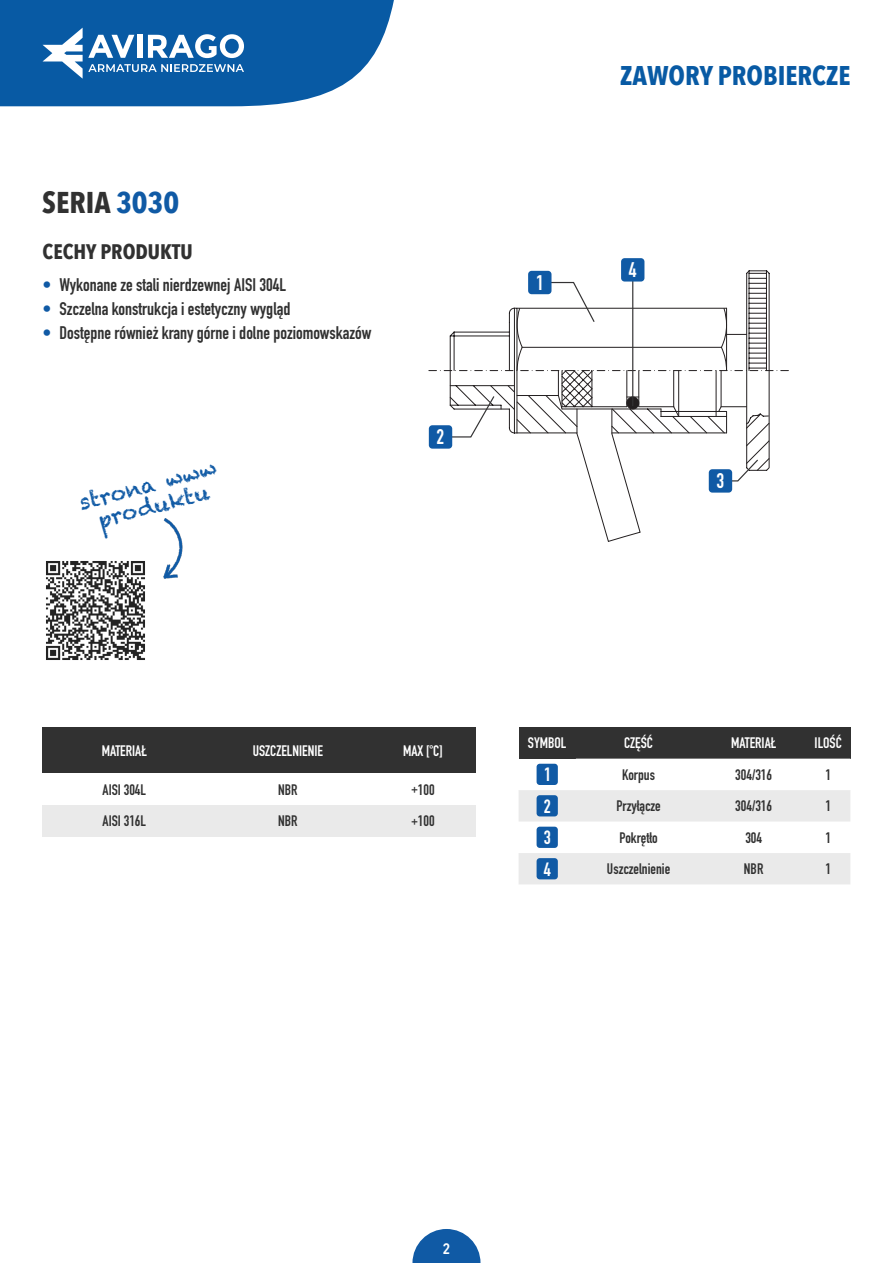
<style>
.page{position:relative;width:893px;height:1263px;background:#fff}
.page>*{position:absolute;margin:0;border:0;box-sizing:border-box;transform-origin:0 0}
.t1{font:700 30px "Avenir Next Condensed";color:#313131}
.t2{font:700 27px "Avenir Next Condensed";color:#085aa4}
.t3{font:21.45px/21.8px "Chalkduster";color:#105aa5;text-align:center}
.t4{font:700 21px "Avenir Next Condensed";color:#313131}
.t5{font:700 20.85px "DIN Condensed";color:#fff}
.t6{font:700 18.9px/31.5px "DIN Condensed";color:#fff;text-align:justify}
.t7{font:700 18px "DIN Condensed";color:#313131}
.t8{font:700 15px "DIN Condensed";color:#313131}
.t9{font:700 15px "DIN Condensed";color:#fff}
.t10{font:600 15px "Avenir Next Condensed";color:#fff}
.s1{color:#105aa5}
.s2{font-family:"Avenir Next Condensed";font-weight:600;font-size:10.5px}
</style>
<div class="page">
<svg style="left:0;top:0;width:394px;height:106px;background:#2c72b1"></svg>
<svg style="left:412px;top:1229px;width:68px;height:34px"></svg>
<img style="left:163px;top:519px;width:20px;height:59px">
<div style="left:43px;top:727px;width:433px;height:47px;background:#313131"></div>
<div style="left:43px;top:805px;width:433px;height:31px;background:#eaeaea"></div>
<div style="left:519px;top:727px;width:331px;height:32px;background:#313131"></div>
<svg style="left:519px;top:763px;width:331px;height:121px"></svg>
<div style="left:537px;top:764px;width:21px;height:21px;background:#105aa5;border-radius:3px"></div>
<div style="left:537px;top:795px;width:21px;height:21px;background:#105aa5;border-radius:3px"></div>
<div style="left:537px;top:827px;width:21px;height:21px;background:#105aa5;border-radius:3px"></div>
<div style="left:537px;top:858px;width:21px;height:21px;background:#105aa5;border-radius:3px"></div>
<div style="left:621px;top:258px;width:23px;height:24px;background:#105aa5;border-radius:4px"></div>
<svg style="left:429px;top:270px;width:360px;height:272px"></svg>
<div style="left:709px;top:469px;width:23px;height:24px;background:#105aa5;border-radius:4px"></div>
<img style="left:46px;top:561px;width:99px;height:99px">
<h1 class="t1" style="left:42px;top:183px;width:138px">SERIA <span class="s1">3030</span></h1>
<p class="t4" style="left:43px;top:238px;width:152px">CECHY PRODUKTU</p>
<p class="t7" style="left:43px;top:278px;width:245px"><span class="s1">•</span> Wykonane ze stali nierdzewnej AISI 304L</p>
<p class="t7" style="left:43px;top:302px;width:249px"><span class="s1">•</span> Szczelna konstrukcja i estetyczny wygląd</p>
<p class="t7" style="left:43px;top:326px;width:330px"><span class="s1">•</span> Dostępne również krany górne i dolne poziomowskazów</p>
<p class="t3" style="left:76px;top:493px;width:143px;rotate:-15deg">strona www produktu</p>
<p class="t5" style="left:437px;top:430px;width:9px">2</p>
<p class="t9" style="left:102px;top:745px;width:47px">MATERIAŁ</p>
<p class="t9" style="left:253px;top:745px;width:72px">USZCZELNIENIE</p>
<p class="t9" style="left:403px;top:745px;width:41px">MAX [°C]</p>
<p class="t8" style="left:103px;top:784px;width:45px">AISI 304L</p>
<p class="t8" style="left:278px;top:784px;width:21px">NBR</p>
<p class="t8" style="left:411px;top:784px;width:25px"><span class="s2">+</span>100</p>
<p class="t8" style="left:103px;top:815px;width:45px">AISI 316L</p>
<p class="t8" style="left:278px;top:815px;width:21px">NBR</p>
<p class="t8" style="left:411px;top:815px;width:25px"><span class="s2">+</span>100</p>
<p class="t5" style="left:536px;top:275px;width:9px">1</p>
<h2 class="t2" style="left:620px;top:58px;width:232px">ZAWORY PROBIERCZE</h2>
<p class="t5" style="left:629px;top:262px;width:9px">4</p>
<p class="t5" style="left:717px;top:473px;width:9px">3</p>
<p class="t9" style="left:528px;top:737px;width:40px">SYMBOL</p>
<p class="t9" style="left:624px;top:737px;width:30px">CZĘŚĆ</p>
<p class="t9" style="left:731px;top:737px;width:47px">MATERIAŁ</p>
<p class="t9" style="left:815px;top:737px;width:29px">ILOŚĆ</p>
<p class="t8" style="left:622px;top:769px;width:34px">Korpus</p>
<p class="t8" style="left:735px;top:769px;width:38px">304/316</p>
<p class="t8" style="left:825px;top:769px;width:7px">1</p>
<p class="t8" style="left:616px;top:800px;width:46px">Przyłącze</p>
<p class="t8" style="left:735px;top:800px;width:38px">304/316</p>
<p class="t8" style="left:825px;top:800px;width:7px">1</p>
<p class="t8" style="left:619px;top:832px;width:40px">Pokrętło</p>
<p class="t8" style="left:745px;top:832px;width:18px">304</p>
<p class="t8" style="left:825px;top:832px;width:7px">1</p>
<p class="t8" style="left:607px;top:863px;width:65px">Uszczelnienie</p>
<p class="t8" style="left:744px;top:863px;width:21px">NBR</p>
<p class="t8" style="left:825px;top:863px;width:7px">1</p>
<p class="t6" style="left:544px;top:761px;width:9px">1<br>2<br>3<br>4</p>
<p class="t10" style="left:443px;top:1239px;width:9px">2</p>
</div>
